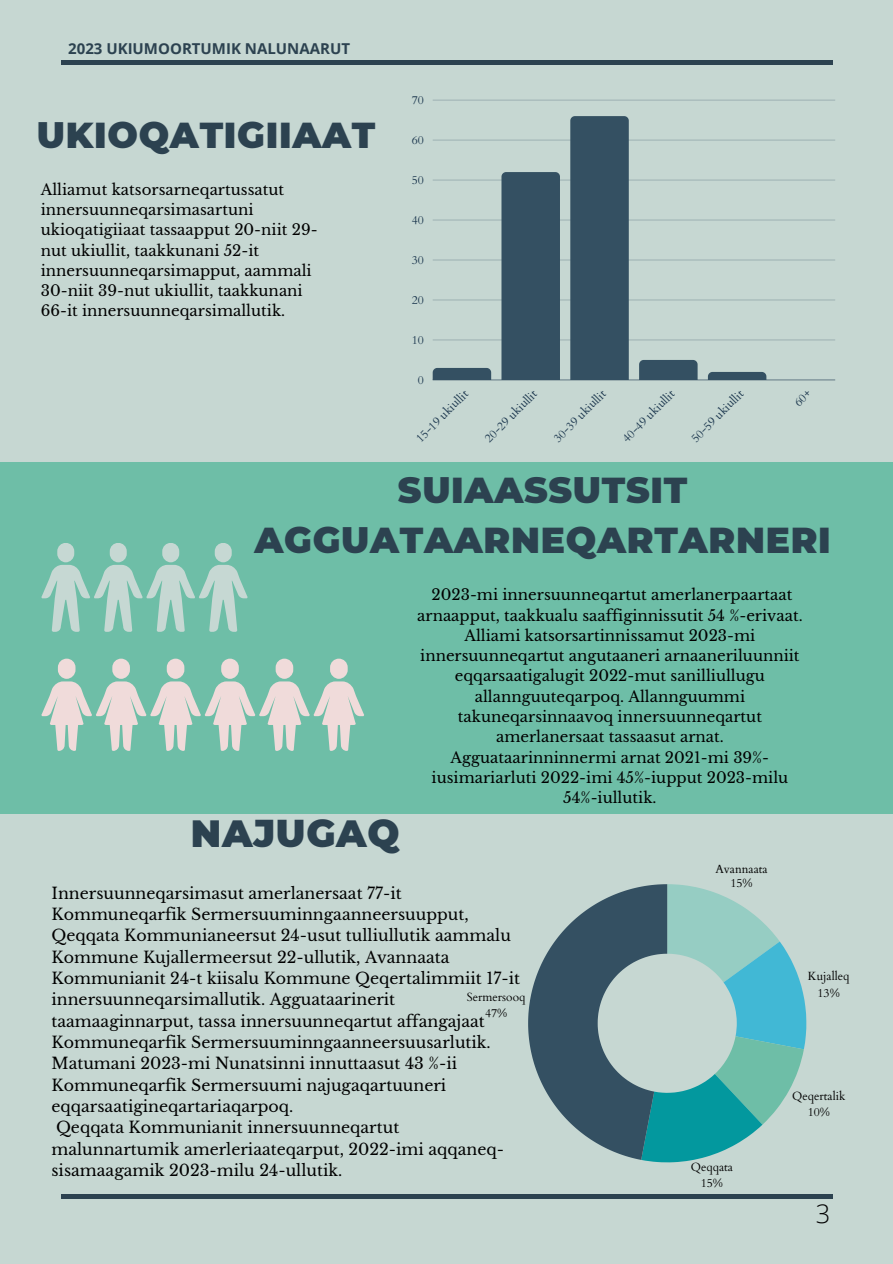
<style>
.page{position:relative;width:893px;height:1264px;background:#fff}
.page>*{position:absolute;margin:0;border:0;box-sizing:border-box;transform-origin:0 0}
.t1{font:900 37.8px "Montserrat";letter-spacing:.02em;color:#2c4250}
.t2{font:900 36px/49.5px "Montserrat";letter-spacing:.02em;color:#2c4250;text-align:center}
.t3{font:300 25.5px "Open Sans";color:#020202}
.t4{font:15.75px/21.3px "Libre Baskerville";color:#000}
.t5{font:15px/20.2px "Libre Baskerville";color:#000;text-align:center}
.t6{font:700 15px "Open Sans";color:#2c4250}
.t7{font:11.85px "Cardo";color:#1e3950}
.t8{font:11.85px/16px "Cardo";color:#020202;text-align:center}
</style>
<div class="page">
<div style="left:0;top:0;width:892px;height:1263px;background:#c6d7d2"></div>
<div style="left:0;top:462px;width:892px;height:351px;background:#6ebea7"></div>
<svg style="left:41px;top:543px;width:207px;height:88px"></svg>
<hr style="left:61px;top:1194px;width:771px;height:4px;background:#2c4250">
<div style="left:61px;top:60px;width:771px;height:5px;background:#2c4250"></div>
<svg style="left:41px;top:658px;width:269px;height:92px"></svg>
<svg style="left:528px;top:884px;width:278px;height:278px"></svg>
<hr style="left:432px;top:340px;width:403px;height:1px;background:#1e3950">
<hr style="left:432px;top:300px;width:403px;height:1px;background:#1e3950">
<hr style="left:432px;top:260px;width:403px;height:1px;background:#1e3950">
<hr style="left:432px;top:220px;width:403px;height:1px;background:#1e3950">
<hr style="left:432px;top:180px;width:403px;height:1px;background:#1e3950">
<hr style="left:432px;top:140px;width:403px;height:1px;background:#1e3950">
<hr style="left:432px;top:100px;width:403px;height:1px;background:#1e3950">
<hr style="left:432px;top:379px;width:403px;height:1px;background:#1e3950">
<svg style="left:432px;top:368px;width:59px;height:12px"></svg>
<div style="left:501px;top:172px;width:59px;height:208px;background:#345062"></div>
<div style="left:570px;top:116px;width:58px;height:264px;background:#345062"></div>
<svg style="left:639px;top:360px;width:58px;height:20px"></svg>
<svg style="left:707px;top:372px;width:59px;height:8px"></svg>
<h1 class="t6" style="left:68px;top:38px;width:283px">2023 UKIUMOORTUMIK NALUNAARUT</h1>
<p class="t2" style="left:37px;top:110px;width:340px">UKIOQATIGIIAAT</p>
<p class="t5" style="left:41px;top:179px;width:278px;text-align:left">Alliamut katsorsarneqartussatut innersuunneqarsimasartuni ukioqatigiiaat tassaapput 20-niit 29- nut ukiullit, taakkunani 52-it innersuunneqarsimapput, aammali 30-niit 39-nut ukiullit, taakkunani 66-it innersuunneqarsimallutik.</p>
<p class="t7" style="left:411px;top:92px;width:14px">70</p>
<p class="t7" style="left:411px;top:132px;width:14px">60</p>
<p class="t7" style="left:411px;top:172px;width:14px">50</p>
<p class="t7" style="left:411px;top:212px;width:14px">40</p>
<p class="t7" style="left:411px;top:252px;width:14px">30</p>
<p class="t7" style="left:411px;top:292px;width:14px">20</p>
<p class="t7" style="left:411px;top:332px;width:14px">10</p>
<p class="t7" style="left:417px;top:372px;width:8px">0</p>
<p class="t7" style="left:412px;top:434px;width:70px;rotate:-45deg">15-19 ukiul it</p>
<p class="t7" style="left:481px;top:434px;width:70px;rotate:-45deg">20-29 ukiul it</p>
<p class="t7" style="left:550px;top:434px;width:70px;rotate:-45deg">30-39 ukiul it</p>
<p class="t7" style="left:619px;top:434px;width:70px;rotate:-45deg">40-49 ukiul it</p>
<p class="t7" style="left:687px;top:434px;width:70px;rotate:-45deg">50-59 ukiul it</p>
<p class="t2" style="left:254px;top:465px;width:577px">SUIAASSUTSIT<br>AGGUATAARNEQARTARNERI</p>
<h1 class="t1" style="left:191px;top:810px;width:210px">NAJUGAQ</h1>
<h2 class="t5" style="left:417px;top:585px;width:387px">2023-mi innersuunneqartut amerlanerpaartaat arnaapput, taakkualu saaffiginnissutit 54 %-erivaat.<br>Alliami katsorsartinnissamut 2023-mi innersuunneqartut angutaaneri arnaaneriluunniit eqqarsaatigalugit 2022-mut sanilliullugu allannguuteqarpoq. Allannguummi takuneqarsinnaavoq innersuunneqartut amerlanersaat tassaasut arnat.<br>Agguataarinninnermi arnat 2021-mi 39%- iusimariarluti 2022-imi 45%-iupput 2023-milu 54%-iullutik.</h2>
<h1 class="t4" style="left:51px;top:882px;width:470px">Innersuunneqarsimasut amerlanersaat 77-it Kommuneqarfik Sermersuuminngaanneersuupput, Qeqqata Kommunianeersut 24-usut tulliullutik aammalu Kommune Kujallermeersut 22-ullutik, Avannaata Kommunianit 24-t kiisalu Kommune Qeqertalimmiit 17-it innersuunneqarsimallutik. Agguataarinerit taamaaginnarput, tassa innersuunneqartut affangajaat Kommuneqarfik Sermersuuminngaanneersuusarlutik.<br>Matumani 2023-mi Nunatsinni innuttaasut 43 %-ii Kommuneqarfik Sermersuumi najugaqartuuneri eqqarsaatigineqartariaqarpoq.</h1>
<p class="t4" style="left:51px;top:1117px;width:454px">Qeqqata Kommunianit innersuunneqartut malunnartumik amerleriaateqarput, 2022-imi aqqaneq&shy;sisamaagamik 2023-milu 24-ullutik.</p>
<p class="t8" style="left:467px;top:989px;width:60px">Sermersooq<br>47%</p>
<p class="t8" style="left:715px;top:862px;width:54px;line-height:14.2px">Avannaata<br>15%</p>
<p class="t8" style="left:807px;top:968px;width:43px;line-height:16.6px">Kujalleq<br>13%</p>
<p class="t8" style="left:690px;top:1159px;width:44px">Qeqqata<br>15%</p>
<p class="t8" style="left:792px;top:1087px;width:55px;line-height:16.6px">Qeqertalik<br>10%</p>
<p class="t3" style="left:815px;top:1195px;width:16px">3</p>
</div>
